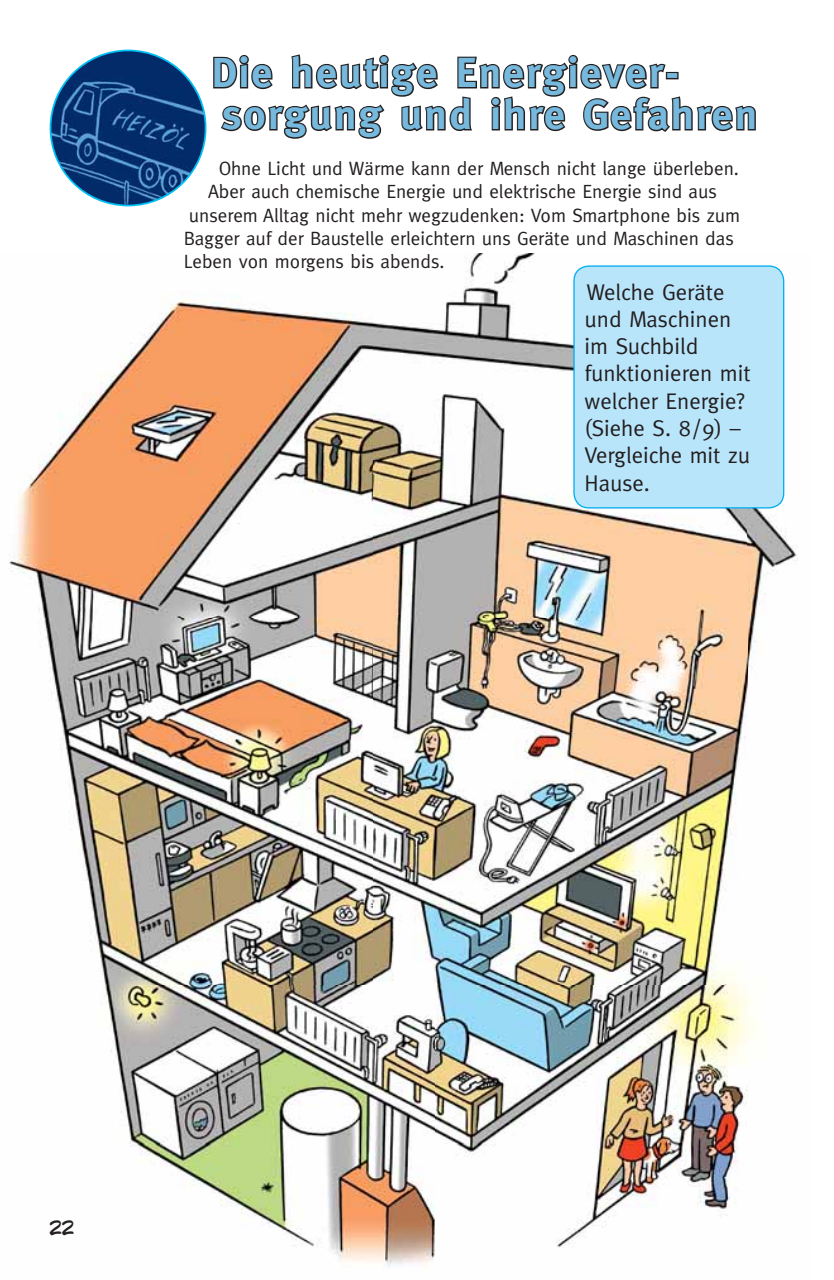
<style>
.page{position:relative;width:834px;height:1280px;background:#fff}
.page>*{position:absolute;margin:0;border:0;box-sizing:border-box;transform-origin:0 0}
.t1{font:42px/42px "Meta Plus Bold 1";letter-spacing:.05em;color:#76b9dd}
.t2{font:22.75px/27.3px "Meta Normal 5";color:#231f20}
.t3{font:19.25px "Meta Normal 5";color:#231f20}
.t4{font:19.25px "CC Wild Words Int Roman 2";color:#231f20}
</style>
<div class="page">
<img style="left:9px;top:253px;width:789px;height:1015px">
<svg style="left:213px;top:54px;width:543px;height:85px"></svg>
<img style="left:50px;top:50px;width:155px;height:155px;border-radius:50%">
<div style="left:574px;top:266px;width:209px;height:242px;background:#b9e5fb;border-radius:15px"></div>
<div style="left:573px;top:265px;width:211px;height:243px;border:1px solid #00aeef;border-radius:15px"></div>
<h1 class="t1" style="left:212px;top:54px;width:547px">Die heutige Energiever&shy;sorgung und ihre Gefahren</h1>
<p class="t3" style="left:219px;top:162px;width:521px">Ohne Licht und Wärme kann der Mensch nicht lange überleben.</p>
<p class="t3" style="left:208px;top:185px;width:510px">Aber auch chemische Energie und elektrische Energie sind aus</p>
<p class="t3" style="left:189px;top:208px;width:552px">unse rem Alltag nicht mehr wegzudenken: Vom Smartphone bis zum</p>
<p class="t3" style="left:184px;top:231px;width:551px">Bagger auf der Baustelle erleichtern uns Geräte und Maschinen das</p>
<p class="t3" style="left:184px;top:254px;width:262px">Leben von morgens bis abends.</p>
<p class="t2" style="left:584px;top:280px;width:168px">Welche Geräte und Maschinen im Suchbild funktionieren mit welcher Energie? (Siehe S. 8 / 9) –<br>Vergleiche mit zu<br>Hause.</p>
<p class="t4" style="left:50px;top:1217px;width:26px">22</p>
</div>
